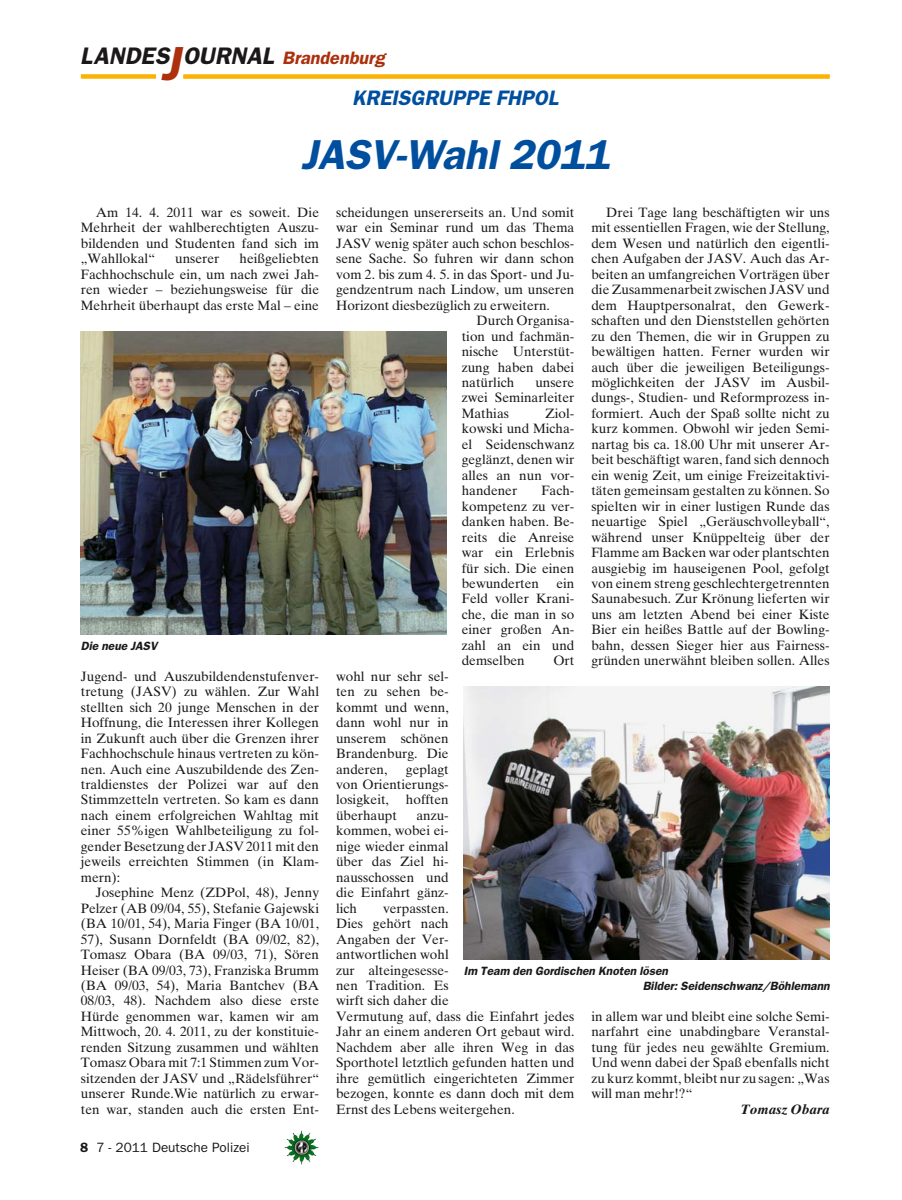
<style>
.page{position:relative;width:902px;height:1200px;background:#fff}
.page>*{position:absolute;margin:0;border:0;box-sizing:border-box;transform-origin:0 0}
.t1{font:italic 600 42px "Franklin Gothic";color:#004f9f}
.t2{font:italic 600 24px "Franklin Gothic";color:#1b1819}
.t3{font:italic 600 21px "Franklin Gothic";color:#004f9f}
.t4{font:13.5px/15.5px "Times Ten";color:#1b1819;text-align:justify}
.t5{font:13.5px "Franklin Gothic";color:#1b1819}
.t6{font:italic 700 13.5px "Times Ten";color:#1b1819}
.t7{font:italic 600 12px/15.5px "Franklin Gothic";color:#1b1819}
.s1{font-size:48px;color:#ac300c}
.s2{font-size:18px;color:#ac300c}
.s3{font-weight:600}
</style>
<div class="page">
<img style="left:287px;top:1132px;width:31px;height:32px">
<div style="left:81px;top:74px;width:75px;height:5px;background:#fbb200"></div>
<div style="left:183px;top:74px;width:646px;height:5px;background:#fbb200"></div>
<img style="left:81px;top:331px;width:365px;height:303px">
<img style="left:463px;top:686px;width:366px;height:272px">
<h2 class="t2" style="left:80px;top:48px;width:306px">LANDES<span class="s1">J</span>OURNAL <span class="s2">Brandenburg</span></h2>
<h3 class="t3" style="left:352px;top:90px;width:208px">KREISGRUPPE FHPOL</h3>
<h1 class="t1" style="left:301px;top:140px;width:310px">JASV-Wahl 2011</h1>
<p class="t4" style="left:81px;top:206px;width:240px;text-indent:15px">Am 14. 4. 2011 war es soweit. Die Mehrheit der wahlberechtigten Auszu&shy;bildenden und Studenten fand sich im „Wahllokal“</p>
<p class="t4" style="left:336px;top:206px;width:240px">scheidungen unsererseits an. Und somit</p>
<p class="t4" style="left:336px;top:221px;width:240px">war ein Seminar rund um das Thema</p>
<p class="t4" style="left:336px;top:237px;width:240px">JASV wenig später auch schon beschlos-</p>
<p class="t4" style="left:336px;top:252px;width:240px">sene Sache. So fuhren wir dann schon</p>
<p class="t4" style="left:336px;top:268px;width:240px">vom 2. bis zum 4. 5. in das Sport- und Ju-</p>
<p class="t4" style="left:336px;top:283px;width:240px">gendzentrum nach Lindow, um unseren</p>
<p class="t4" style="left:336px;top:298px;width:215px">Horizont diesbezüglich zu erweitern.</p>
<p class="t4" style="left:476px;top:314px;width:99px">Durch Organisa-</p>
<p class="t4" style="left:461px;top:329px;width:114px">tion und fachmän-</p>
<p class="t4" style="left:461px;top:345px;width:114px">nische Unterstüt-</p>
<p class="t4" style="left:461px;top:360px;width:114px">zung haben dabei</p>
<p class="t4" style="left:461px;top:376px;width:54px">natürlich</p>
<p class="t4" style="left:591px;top:206px;width:240px;text-indent:15px">Drei Tage lang beschäftigten wir uns mit essentiellen Fragen, wie der Stellung, dem Wesen und natürlich den eigentli&shy;chen Aufgaben der JASV. Auch das Ar&shy;beiten an umfangreichen Vorträgen über die Zusammenarbeit zwischen JASV und dem Hauptpersonalrat, den Gewerk&shy;schaften und den Dienststellen gehörten zu den Themen, die wir in Gruppen zu bewältigen hatten. Ferner wurden wir auch über die jeweiligen Beteiligungs&shy;möglichkeiten der JASV im Ausbil&shy;dungs-, Studien- und Reformprozess in&shy;formiert. Auch der Spaß sollte nicht zu kurz kommen. Obwohl wir jeden Semi - nartag bis ca. 18.00 Uhr mit unserer Ar&shy;beit beschäftigt waren, fand sich dennoch ein wenig Zeit, um einige Freizeitaktivi&shy;täten gemeinsam gestalten zu können. So spielten wir in einer lustigen Runde das neuartige Spiel „Geräuschvolleyball“, während unser Knüppelteig über der Flamme am Backen war oder plantschten ausgiebig im hauseigenen Pool, gefolgt von einem streng geschlechtergetrennten Saunabesuch. Zur Krönung lieferten wir uns am letzten Abend bei einer Kiste Bier ein heißes Battle auf der Bowling&shy;bahn, dessen Sieger hier aus Fairness&shy;gründen unerwähnt bleiben sollen. Alles</p>
<p class="t4" style="left:81px;top:252px;width:240px;text-indent:159px">heißgeliebten Fachhochschule ein, um nach zwei Jah&shy;ren wieder – beziehungsweise für die Mehrheit überhaupt das erste Mal – eine</p>
<p class="t4" style="left:175px;top:252px;width:46px">unserer</p>
<p class="t4" style="left:461px;top:376px;width:114px;text-indent:74px">unsere zwei Seminarleiter Mathias</p>
<p class="t4" style="left:461px;top:407px;width:114px;text-indent:83px">Ziol&shy;kowski und Micha&shy;el Seidenschwanz geglänzt, denen wir alles an nun vor&shy;handener</p>
<p class="t4" style="left:461px;top:484px;width:114px;text-indent:80px">Fach&shy;kompetenz zu ver&shy;danken haben. Be&shy;reits die Anreise war ein Erlebnis für sich. Die einen bewunderten</p>
<p class="t4" style="left:461px;top:577px;width:114px;text-indent:95px">ein Feld voller Krani&shy;che, die man in so einer großen An&shy;zahl an ein und demselben</p>
<p class="t7" style="left:81px;top:639px;width:78px">Die neue JASV</p>
<p class="t4" style="left:553px;top:654px;width:22px">Ort</p>
<p class="t4" style="left:81px;top:669px;width:240px">Jugend- und Auszubildendenstufenver&shy;tretung (JASV) zu wählen. Zur Wahl stellten sich 20 junge Menschen in der Hoffnung, die Interessen ihrer Kollegen in Zukunft auch über die Grenzen ihrer Fachhochschule hinaus vertreten zu kön&shy;nen. Auch eine Auszubildende des Zen&shy;traldienstes der Polizei war auf den Stimmzetteln vertreten. So kam es dann nach einem erfolgreichen Wahltag mit einer 55%igen Wahlbeteiligung zu fol&shy;gender Besetzung der JASV 2011 mit den jeweils erreichten Stimmen (in Klam&shy;mern):</p>
<p class="t4" style="left:81px;top:886px;width:240px;text-indent:15px">Josephine Menz (ZDPol, 48), Jenny Pelzer (AB 09/04, 55), Stefanie Gajewski (BA 10/01, 54), Maria Finger (BA 10/01, 57), Susann Dornfeldt (BA 09/02, 82), Tomasz Obara (BA 09/03, 71), Sören Heiser (BA 09/03, 73), Franziska Brumm (BA 09/03, 54), Maria Bantchev (BA 08/03, 48). Nachdem also diese erste Hürde genommen war, kamen wir am Mittwoch, 20. 4. 2011, zu der konstituie&shy;renden Sitzung zusammen und wählten Tomasz Obara mit 7:1 Stimmen zum Vor&shy;sitzenden der JASV und „Rädelsführer“ unserer Runde.Wie natürlich zu erwar&shy;ten war, standen auch die ersten Ent-</p>
<p class="t5" style="left:80px;top:1142px;width:171px"><span class="s3">8</span> 7 - 2011 Deutsche Polizei</p>
<p class="t4" style="left:336px;top:669px;width:114px">wohl nur sehr sel&shy;ten zu sehen be&shy;kommt und wenn, dann wohl nur in unserem schönen Brandenburg. Die anderen,</p>
<p class="t4" style="left:336px;top:762px;width:114px;text-indent:70px">geplagt von Orientierungs&shy;losigkeit,</p>
<p class="t4" style="left:406px;top:793px;width:44px">hofften</p>
<p class="t4" style="left:336px;top:808px;width:62px">überhaupt</p>
<p class="t4" style="left:336px;top:808px;width:114px;text-indent:80px">anzu&shy;kommen, wobei ei&shy;nige wieder einmal über das Ziel hi - nausschossen und die Einfahrt gänz&shy;lich</p>
<p class="t4" style="left:336px;top:901px;width:240px;text-align:left;text-indent:47px">verpassten.<br>Dies gehört nach<br>Angaben der Ver-<br>antwortlichen wohl<br>zur alteingesesse-<br>nen Tradition. Es<br>wirft sich daher die<br>Vermutung auf, dass die Einfahrt jedes<br>Jahr an einem anderen Ort gebaut wird.<br>Nachdem aber alle ihren Weg in das<br>Sporthotel letztlich gefunden hatten und ihre gemütlich eingerichteten Zimmer bezogen, konnte es dann doch mit dem<br>Ernst des Lebens weitergehen.</p>
<p class="t7" style="left:642px;top:963px;width:190px;text-indent:-179px">Im Team den Gordischen Knoten lösen<br>Bilder: Seidenschwanz/Böhlemann</p>
<p class="t4" style="left:591px;top:1009px;width:240px">in allem war und bleibt eine solche Semi&shy;narfahrt eine unabdingbare Veranstal&shy;tung für jedes neu gewählte Gremium.<br>Und wenn dabei der Spaß ebenfalls nicht zu kurz kommt, bleibt nur zu sagen: „Was will man mehr!?“</p>
<p class="t6" style="left:740px;top:1103px;width:90px">Tomasz Obara</p>
</div>
